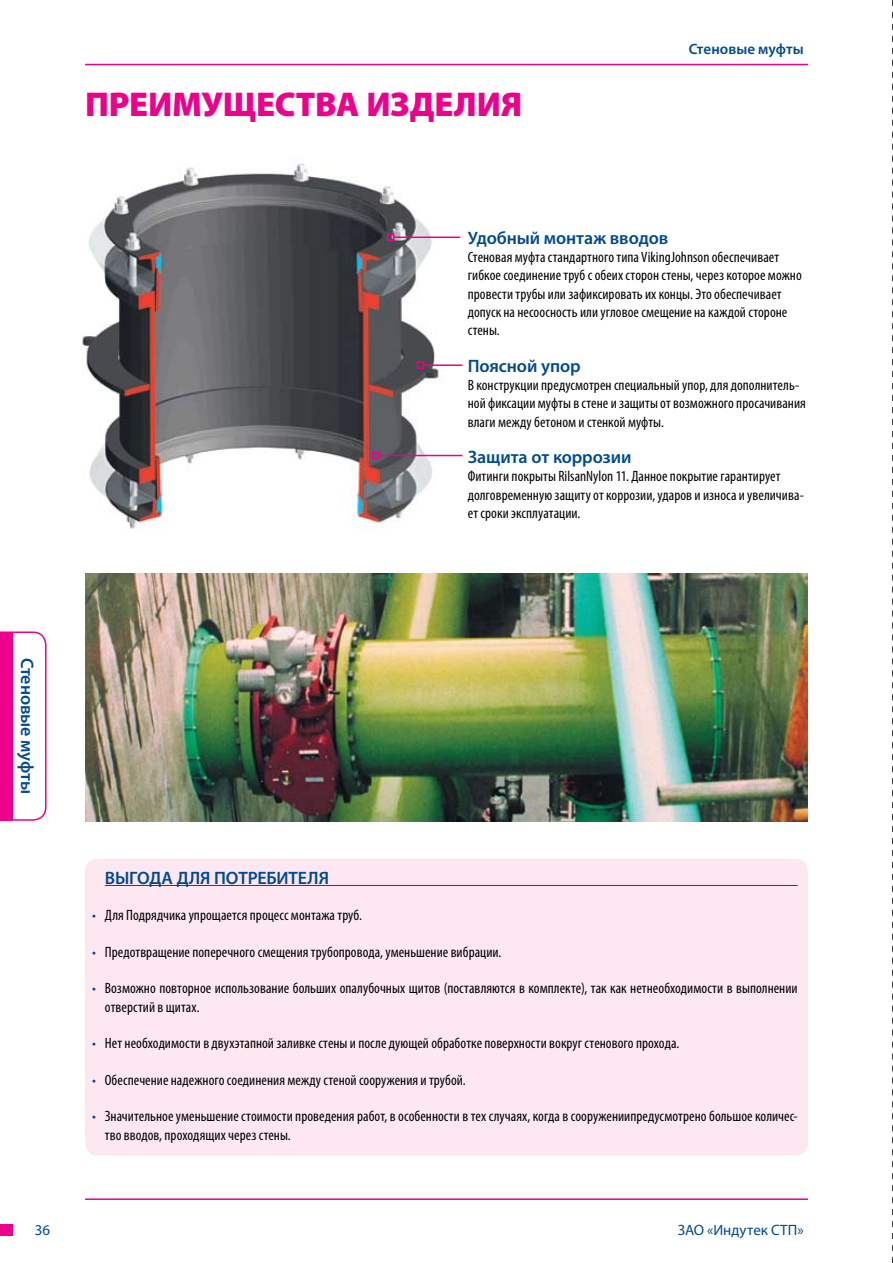
<style>
.page{position:relative;width:893px;height:1263px;background:#fff}
.page>*{position:absolute;margin:0;border:0;box-sizing:border-box;transform-origin:0 0}
.t1{font:900 34.5px "Myriad Pro";letter-spacing:-.005em;color:#ec008c}
.t2{font:600 18px "Myriad Pro";letter-spacing:-.005em;color:#004a8f}
.t3{font:600 18px "Myriad Pro";letter-spacing:.08em;color:#004a8f}
.t4{font:condensed 15px/18.3px "Myriad Pro";letter-spacing:.005em;color:#000}
.t5{font:15px "Myriad Pro";color:#004a8f}
.t6{font:600 15px "Myriad Pro";letter-spacing:.005em;color:#004a8f}
.s1{color:#004a8f}
</style>
<div class="page">
<div style="left:0;top:1224px;width:13px;height:12px;background:#ec008c"></div>
<hr style="left:85px;top:1198px;width:723px;height:2px;background:#ec008c">
<hr style="left:85px;top:64px;width:723px;height:1px;background:#ec008c">
<svg style="left:0;top:631px;width:47px;height:190px"></svg>
<div style="left:85px;top:859px;width:723px;height:296px;background:#fde8f1;border-radius:13px"></div>
<img style="left:82px;top:164px;width:376px;height:365px">
<hr style="left:105px;top:885px;width:693px;height:1px;background:#004a8f">
<hr style="left:394px;top:236px;width:66px;height:2px;background:#ec008c">
<div style="left:387px;top:233px;width:7px;height:8px;border:2px solid #ec008c"></div>
<hr style="left:379px;top:455px;width:83px;height:1px;background:#ec008c">
<div style="left:372px;top:452px;width:8px;height:7px;border:2px solid #ec008c"></div>
<hr style="left:423px;top:364px;width:39px;height:2px;background:#ec008c">
<div style="left:417px;top:361px;width:7px;height:8px;border:2px solid #ec008c"></div>
<img style="left:85px;top:574px;width:723px;height:247px">
<svg style="left:892px;top:0;width:1px;height:1263px"></svg>
<h1 class="t1" style="left:85px;top:84px;width:439px">Преимущества изделия</h1>
<p class="t6" style="left:689px;top:41px;width:116px">Стеновые муфты</p>
<p class="t2" style="left:468px;top:228px;width:202px">Удобный монтаж вводов</p>
<p class="t4" style="left:468px;top:248px;width:336px">Стеновая муфта стандартного типа VikingJohnson обеспечивает гибкое соединение труб с обеих сторон стены, через которое можно провести трубы или зафиксировать их концы. Это обеспечивает допуск на несоосность или угловое смещение на каждой стороне стены.</p>
<p class="t2" style="left:468px;top:356px;width:114px">Поясной упор</p>
<p class="t4" style="left:468px;top:376px;width:340px">В конструкции предусмотрен специальный упор, для дополнитель&shy;ной фиксации муфты в стене и защиты от возможного просачивания влаги между бетоном и стенкой муфты.</p>
<p class="t2" style="left:37px;top:658px;width:138px;rotate:90deg">Стеновые муфты</p>
<p class="t2" style="left:468px;top:447px;width:165px">Защита от коррозии</p>
<p class="t4" style="left:468px;top:468px;width:338px">Фитинги покрыты RilsanNylon 11. Данное покрытие гарантирует долговременную защиту от коррозии, ударов и износа и увеличива&shy;ет сроки эксплуатации.</p>
<p class="t3" style="left:105px;top:868px;width:226px">Выгода для потребителя</p>
<p class="t4" style="left:92px;top:906px;width:271px"><span class="s1">•</span> Для Подрядчика упрощается процесс монтажа труб.</p>
<p class="t4" style="left:92px;top:943px;width:411px"><span class="s1">•</span> Предотвращение поперечного смещения трубопровода, уменьшение вибрации.</p>
<p class="t4" style="left:105px;top:979px;width:694px;text-indent:-13px"><span class="s1">•</span> Возможно повторное использование больших опалубочных щитов (поставляются в комплекте), так как нетнеобходимости в выполнении отверстий в щитах.</p>
<p class="t4" style="left:92px;top:1034px;width:589px"><span class="s1">•</span> Нет необходимости в двухэтапной заливке стены и после дующей обработке поверхности вокруг стенового прохода.</p>
<p class="t4" style="left:92px;top:1071px;width:375px"><span class="s1">•</span> Обеспечение надежного соединения между стеной сооружения и трубой.</p>
<p class="t4" style="left:105px;top:1107px;width:694px;text-indent:-13px"><span class="s1">•</span> Значительное уменьшение стоимости проведения работ, в особенности в тех случаях, когда в сооружениипредусмотрено большое количес&shy;тво вводов, проходящих через стены.</p>
<p class="t5" style="left:35px;top:1221px;width:17px">36</p>
<p class="t5" style="left:678px;top:1221px;width:127px">ЗАО «Индутек СТП»</p>
</div>
